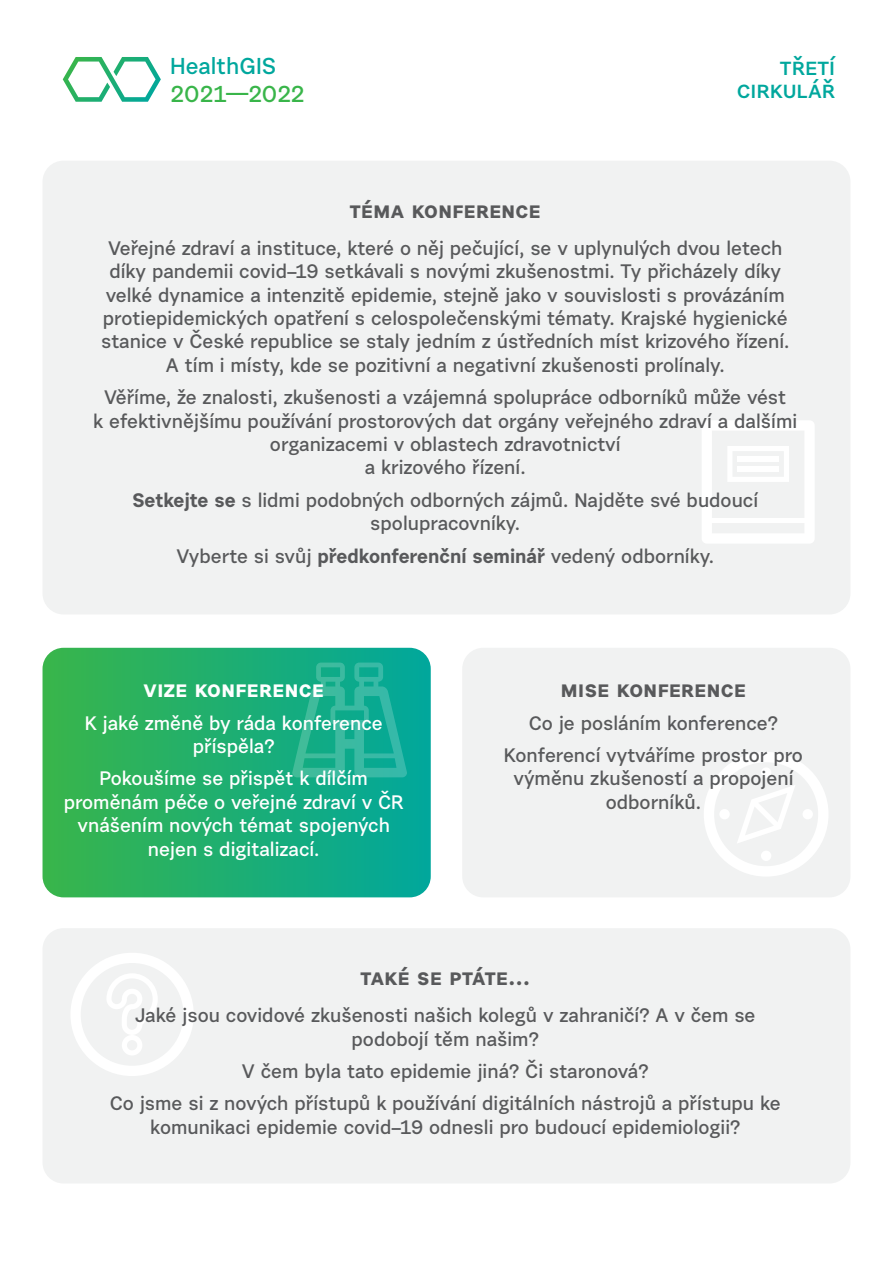
<style>
.page{position:relative;width:893px;height:1263px;background:#fff}
.page>*{position:absolute;margin:0;border:0;box-sizing:border-box;transform-origin:0 0}
.t1{font:700 24px/22.5px "Urban Grotesk Li Se";color:#00a79d;text-align:right}
.t2{font:700 22.95px "Urban Grotesk Li Se";color:#00a79d}
.t3{font:700 22.95px "Urban Grotesk Li Se";color:#39b54a}
.t4{font:700 22.5px "Urban Grotesk Re Bo";letter-spacing:.02em;color:#58595b}
.t5{font:700 22.5px "Urban Grotesk Re Bo";letter-spacing:.02em;color:#fff}
.t6{font:700 19.5px/23.4px "Urban Grotesk Li Se";color:#58595b;text-align:center}
.t7{font:700 19.5px/23.4px "Urban Grotesk Li Se";color:#fff;text-align:center}
.s1{font-family:"Urban Grotesk Re Bo"}
</style>
<div class="page">
<div style="left:43px;top:161px;width:807px;height:453px;background:#f1f2f2;border-radius:21px"></div>
<svg style="left:43px;top:648px;width:388px;height:249px;background:#20af6f"></svg>
<svg style="left:63px;top:57px;width:98px;height:45px"></svg>
<div style="left:43px;top:928px;width:807px;height:255px;background:#f1f2f2;border-radius:21px"></div>
<div style="left:462px;top:648px;width:388px;height:249px;background:#f1f2f2;border-radius:21px"></div>
<svg style="left:71px;top:953px;width:122px;height:123px"></svg>
<svg style="left:292px;top:662px;width:115px;height:115px;background:#1fb094"></svg>
<svg style="left:704px;top:752px;width:124px;height:124px"></svg>
<div style="left:761px;top:767px;width:10px;height:11px;background:#fff;border-radius:50%"></div>
<div style="left:761px;top:850px;width:10px;height:11px;background:#fff;border-radius:50%"></div>
<div style="left:802px;top:809px;width:11px;height:10px;background:#fff;border-radius:50%"></div>
<div style="left:719px;top:809px;width:11px;height:10px;background:#fff;border-radius:50%"></div>
<svg style="left:702px;top:421px;width:112px;height:122px"></svg>
<div style="left:738px;top:456px;width:41px;height:5px;background:#fff"></div>
<div style="left:738px;top:466px;width:41px;height:6px;background:#fff"></div>
<p class="t2" style="left:170px;top:52px;width:108px">HealthGIS</p>
<p class="t3" style="left:170px;top:79px;width:136px">2021—2022</p>
<p class="t1" style="left:737px;top:55px;width:100px">třetí cirkulář</p>
<p class="t4" style="left:350px;top:196px;width:192px">téma konference</p>
<p class="t6" style="left:101px;top:236px;width:690px">Veřejné zdraví a instituce, které o něj pečující, se v uplynulých dvou letech díky pandemii covid–19 setkávali s novými zkušenostmi. Ty přicházely díky velké dynamice a intenzitě epidemie, stejně jako v souvislosti s provázáním protiepidemických opatření s celospolečenskými tématy. Krajské hygienické stanice v České republice se staly jedním z ústředních míst krizového řízení.<br>A tím i místy, kde se pozitivní a negativní zkušenosti prolínaly.</p>
<p class="t6" style="left:93px;top:385px;width:705px">Věříme, že znalosti, zkušenosti a vzájemná spolupráce odborníků může vést<br>k efektivnějšímu používání prostorových dat orgány veřejného zdraví a dalšími organizacemi v oblastech zdravotnictví<br>a krizového řízení.</p>
<p class="t6" style="left:132px;top:488px;width:627px"><span class="s1">Setkejte se</span> s lidmi podobných odborných zájmů. Najděte své budoucí spolupracovníky.</p>
<p class="t6" style="left:176px;top:544px;width:539px">Vyberte si svůj <span class="s1">předkonferenční seminář</span> vedený odborníky.</p>
<p class="t5" style="left:144px;top:675px;width:182px">vize konference</p>
<p class="t7" style="left:85px;top:711px;width:300px">K jaké změně by ráda konference příspěla?</p>
<p class="t7" style="left:64px;top:766px;width:341px">Pokoušíme se přispět k dílčím proměnám péče o veřejné zdraví v ČR vnášením nových témat spojených nejen s digitalizací.</p>
<p class="t4" style="left:561px;top:675px;width:186px">mise konference</p>
<p class="t6" style="left:504px;top:706px;width:300px;line-height:32.4px">Co je posláním konference?<br>Konferencí vytváříme prostor pro</p>
<p class="t6" style="left:513px;top:766px;width:282px">výměnu zkušeností a propojení odborníků.</p>
<p class="t4" style="left:361px;top:963px;width:171px">také se ptáte...</p>
<p class="t6" style="left:135px;top:1003px;width:622px">Jaké jsou covidové zkušenosti našich kolegů v zahraničí? A v čem se podobojí těm našim?</p>
<p class="t6" style="left:110px;top:1055px;width:673px;line-height:32.4px">V čem byla tato epidemie jiná? Či staronová?<br>Co jsme si z nových přístupů k používání digitálních nástrojů a přístupu ke</p>
<p class="t6" style="left:150px;top:1115px;width:592px">komunikaci epidemie covid–19 odnesli pro budoucí epidemiologii?</p>
</div>
